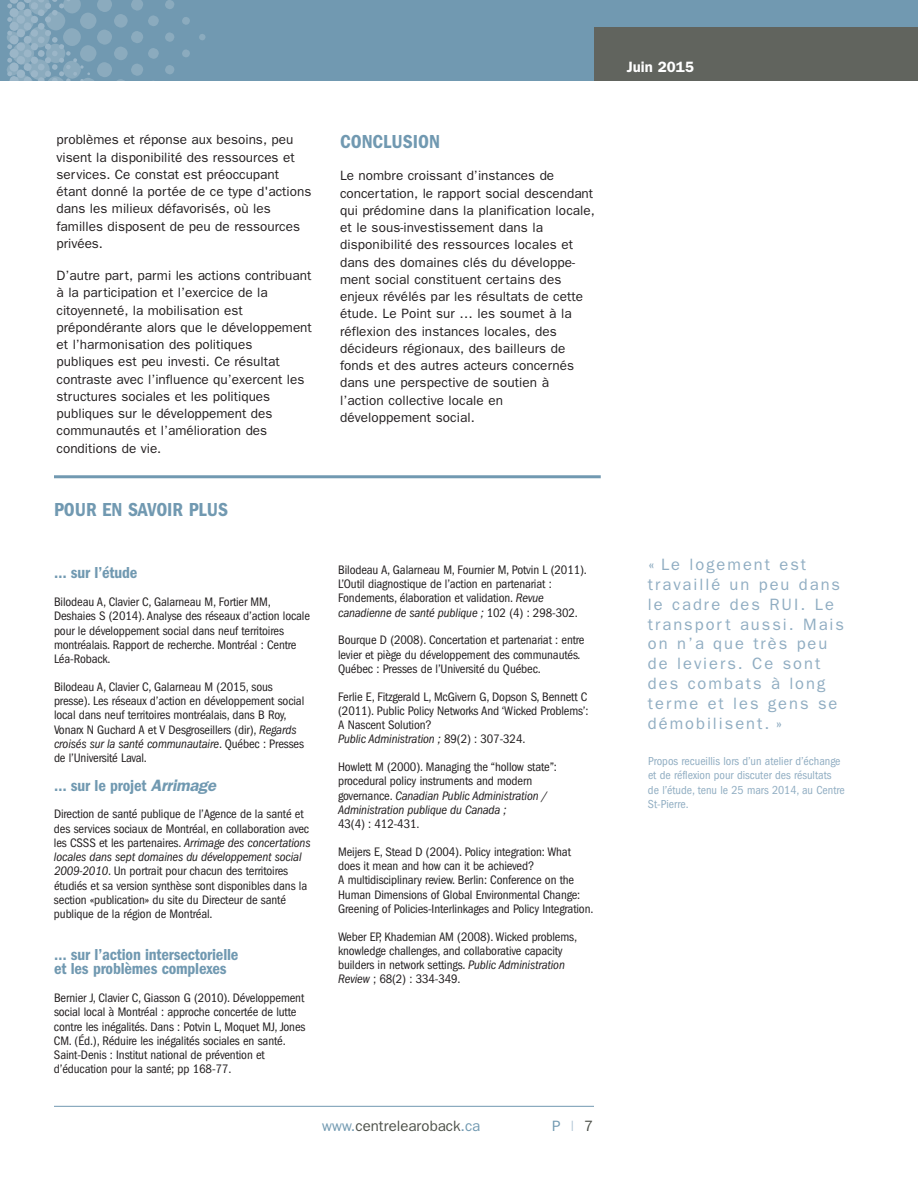
<style>
.page{position:relative;width:918px;height:1188px;background:#fff}
.page>*{position:absolute;margin:0;border:0;box-sizing:border-box;transform-origin:0 0}
.t1{font:600 condensed 19.5px "Franklin Gothic";color:#7199b1}
.t2{font:16.5px/19.8px "Franklin Gothic";letter-spacing:.12em;color:#90adc2}
.t3{font:600 condensed 16.5px/14.2px "Franklin Gothic";letter-spacing:-.01em;color:#7199b1}
.t4{font:15px "Franklin Gothic";color:#4c5049}
.t5{font:600 15px "Franklin Gothic";color:#fff}
.t6{font:15px "Franklin Gothic";color:#7199b1}
.t7{font:13.5px/17.2px "Franklin Gothic";color:#231f20}
.t8{font:condensed 12.75px/14.2px "Franklin Gothic";letter-spacing:-.01em;color:#231f20}
.t9{font:condensed 12px/14.4px "Franklin Gothic";color:#90adc2}
.s1{font-style:italic}
.s2{font-style:italic;font-stretch:normal}
.s3{color:#7199b1}
.s4{color:#afc4d4}
.s5{color:#4c5049}
</style>
<div class="page">
<div style="left:0;top:0;width:918px;height:81px;background:#7199b1"></div>
<hr style="left:54px;top:1106px;width:540px;height:1px;background:#7199b1">
<svg style="left:199px;top:34px;width:7px;height:6px"></svg>
<svg style="left:7px;top:0;width:183px;height:81px"></svg>
<div style="left:594px;top:27px;width:324px;height:54px;background:#61645e"></div>
<hr style="left:54px;top:475px;width:547px;height:3px;background:#7199b1">
<p class="t7" style="left:57px;top:131px;width:256px">problèmes et réponse aux besoins, peu visent la disponibilité des ressources et services. Ce constat est préoccupant étant donné la portée de ce type d'actions dans les milieux défavorisés, où les familles disposent de peu de ressources privées.</p>
<p class="t7" style="left:57px;top:267px;width:257px">D’autre part, parmi les actions contribuant à la participation et l’exercice de la citoyenneté, la mobilisation est prépondérante alors que le développement et l’harmonisation des politiques publiques est peu investi. Ce résultat contraste avec l’influence qu’exercent les structures sociales et les politiques publiques sur le développement des communautés et l’amélioration des conditions de vie.</p>
<h1 class="t1" style="left:340px;top:135px;width:101px">CONCLUSION</h1>
<p class="t7" style="left:340px;top:167px;width:256px">Le nombre croissant d’instances de concertation, le rapport social descendant qui prédomine dans la planification locale, et le sous-investissement dans la disponibilité des ressources locales et dans des domaines clés du développe&shy;ment social constituent certains des enjeux révélés par les résultats de cette étude. Le Point sur … les soumet à la réflexion des instances locales, des décideurs régionaux, des bailleurs de fonds et des autres acteurs concernés dans une perspective de soutien à l’action collective locale en développement social.</p>
<h1 class="t1" style="left:54px;top:502px;width:176px">POUR EN SAVOIR PLUS</h1>
<p class="t3" style="left:54px;top:567px;width:85px">… sur l’étude</p>
<p class="t8" style="left:54px;top:596px;width:258px">Bilodeau A, Clavier C, Galarneau M, Fortier MM, Deshaies S (2014). Analyse des réseaux d’action locale pour le développement social dans neuf territoires montréalais. Rapport de recherche. Montréal : Centre Léa-Roback.</p>
<p class="t8" style="left:54px;top:681px;width:252px">Bilodeau A, Clavier C, Galarneau M (2015, sous presse). Les réseaux d’action en développement social local dans neuf territoires montréalais, dans B Roy, Vonarx N Guchard A et V Desgroseillers (dir), <span class="s1">Regards croisés sur la santé communautaire</span>. Québec : Presses de l’Université Laval.</p>
<p class="t3" style="left:54px;top:779px;width:164px">… sur le projet <span class="s2">Arrimage</span></p>
<p class="t8" style="left:54px;top:808px;width:258px">Direction de santé publique de l’Agence de la santé et des services sociaux de Montréal, en collaboration avec les CSSS et les partenaires. <span class="s1">Arrimage des concertations locales dans sept domaines du développement social 2009-2010</span>. Un portrait pour chacun des territoires étudiés et sa version synthèse sont disponibles dans la section «publication» du site du Directeur de santé publique de la région de Montréal.</p>
<p class="t3" style="left:54px;top:949px;width:186px">… sur l’action intersectorielle et les problèmes complexes</p>
<p class="t8" style="left:54px;top:992px;width:253px">Bernier J, Clavier C, Giasson G (2010). Développement social local à Montréal : approche concertée de lutte contre les inégalités. Dans : Potvin L, Moquet MJ, Jones CM. (Éd.), Réduire les inégalités sociales en santé.<br>Saint-Denis : Institut national de prévention et d’éducation pour la santé; pp 168-77.</p>
<p class="t8" style="left:338px;top:564px;width:250px">Bilodeau A, Galarneau M, Fournier M, Potvin L (2011).<br>L’Outil diagnostique de l’action en partenariat :<br>Fondements, élaboration et validation. <span class="s1">Revue canadienne de santé publique ;</span> 102 (4) : 298-302.</p>
<p class="t8" style="left:338px;top:634px;width:248px">Bourque D (2008). Concertation et partenariat : entre levier et piège du développement des communautés<span class="s1">.<br></span>Québec : Presses de l’Université du Québec.</p>
<p class="t8" style="left:338px;top:690px;width:252px">Ferlie E, Fitzgerald L, McGivern G, Dopson S, Bennett C (2011). Public Policy Networks And ‘Wicked Problems’:<br>A Nascent Solution?<br><span class="s1">Public Administration ;</span> 89(2) : 307-324.</p>
<p class="t8" style="left:338px;top:761px;width:220px">Howlett M (2000). Managing the “hollow state”: procedural policy instruments and modern governance. <span class="s1">Canadian Public Administration / Administration publique du Canada ;</span></p>
<p class="t8" style="left:338px;top:811px;width:234px;line-height:27.8px">43(4) : 412-431.<br>Meijers E, Stead D (2004). Policy integration: What</p>
<p class="t8" style="left:338px;top:860px;width:257px">does it mean and how can it be achieved?<br>A multidisciplinary review. Berlin: Conference on the Human Dimensions of Global Environmental Change:<br>Greening of Policies-Interlinkages and Policy Integration.</p>
<p class="t8" style="left:338px;top:930px;width:240px">Weber EP, Khademian AM (2008). Wicked problems, knowledge challenges, and collaborative capacity builders in network settings. <span class="s1">Public Administration Review</span> ; 68(2) : 334-349.</p>
<p class="t4" style="left:322px;top:1117px;width:160px"><span class="s3">www.</span>centrelearoback<span class="s3">.ca</span></p>
<p class="t6" style="left:552px;top:1117px;width:43px">P<span class="s4">|</span><span class="s5">7</span></p>
<p class="t5" style="left:627px;top:58px;width:69px">Juin 2015</p>
<p class="t2" style="left:648px;top:555px;width:198px">« Le logement est travaillé un peu dans le cadre des RUI. Le transport aussi. Mais on n’a que très peu de leviers. Ce sont des combats à long terme et les gens se démobilisent. »</p>
<p class="t9" style="left:648px;top:755px;width:198px">Propos recueillis lors d’un atelier d’échange et de réflexion pour discuter des résultats de l’étude, tenu le 25 mars 2014, au Centre St-Pierre.</p>
</div>
